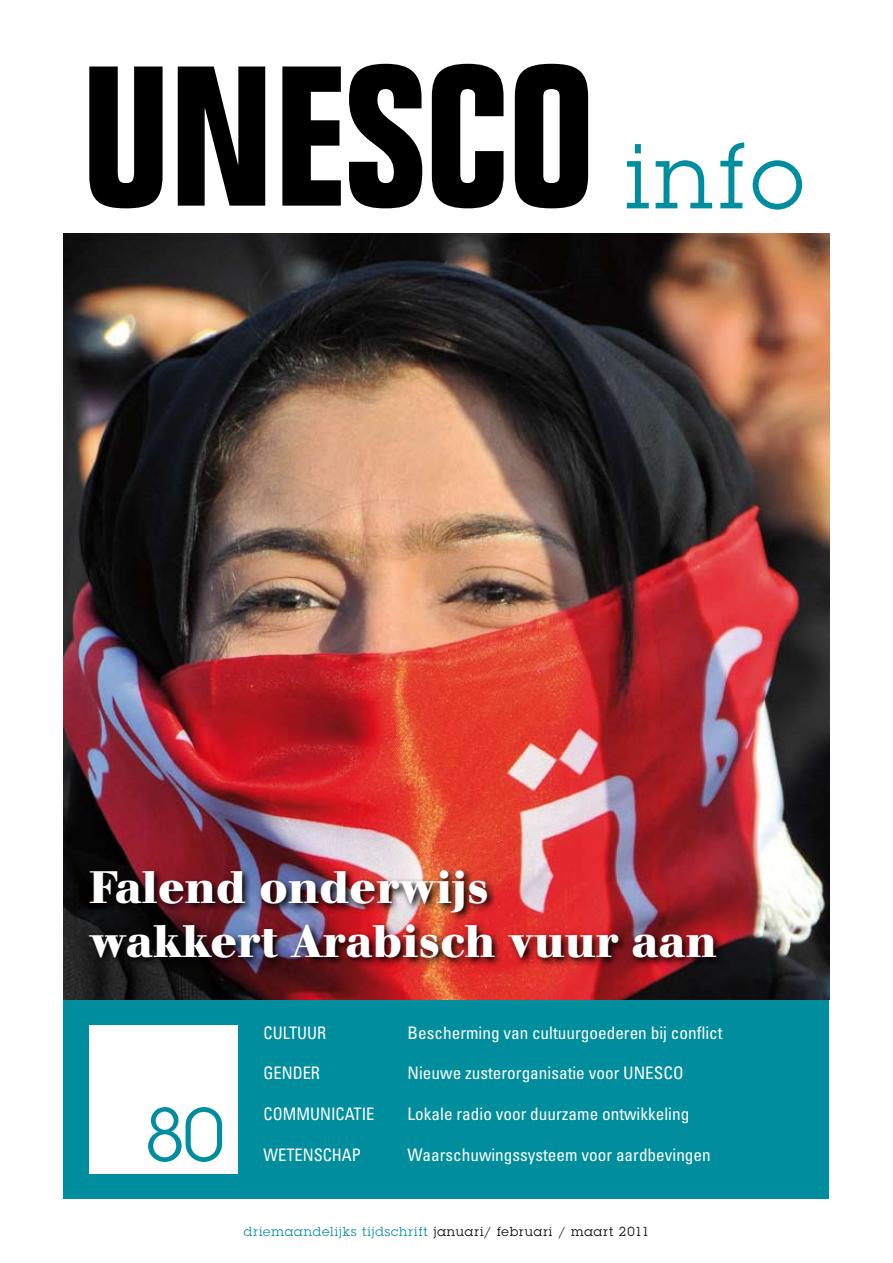
<style>
.page{position:relative;width:893px;height:1263px;background:#fff}
.page>*{position:absolute;margin:0;border:0;box-sizing:border-box;transform-origin:0 0}
.t1{font:90px "Lubalin Graph";color:#008e9e}
.t2{font:73.5px "Lubalin Graph";color:#008e9e}
.t3{font:700 45px/54px "Walbaum";color:#fff}
.t4{font:condensed 17.25px "Univers";color:#fff}
.t5{font:condensed 17.25px "Univers";color:#fff;scale:.95 1}
.t6{font:12.75px "Lubalin Graph";letter-spacing:.075em;color:#008e9e}
.s1{color:#000}
</style>
<div class="page">
<div style="left:64px;top:999px;width:765px;height:200px;background:#008e9e"></div>
<svg style="left:89px;top:64px;width:499px;height:144px;fill:#000"></svg>
<div style="left:89px;top:1025px;width:149px;height:149px;background:#fff"></div>
<img style="left:64px;top:234px;width:765px;height:765px">
<img style="left:85px;top:866px;width:639px;height:101px">
<h1 class="t1" style="left:625px;top:120px;width:180px">info</h1>
<h3 class="t3" style="left:89px;top:861px;width:629px">Falend onderwijs<br>wakkert Arabisch vuur aan</h3>
<h2 class="t2" style="left:144px;top:1089px;width:83px">80</h2>
<p class="t5" style="left:264px;top:1021px;width:68px">CULTUUR</p>
<p class="t4" style="left:408px;top:1021px;width:316px">Bescherming van cultuurgoederen bij conflict</p>
<p class="t5" style="left:264px;top:1062px;width:57px">gender</p>
<p class="t4" style="left:408px;top:1062px;width:277px">N ieuwe zusterorganisatie voor UNESCO</p>
<p class="t5" style="left:264px;top:1103px;width:118px">communicatie</p>
<p class="t4" style="left:408px;top:1103px;width:283px">Lokale radio voor duurzame ontwikkeling</p>
<p class="t5" style="left:264px;top:1144px;width:104px">wetenschap</p>
<p class="t4" style="left:408px;top:1144px;width:305px">Waarschuwingssysteem voor aardbevingen</p>
<p class="t6" style="left:244px;top:1223px;width:407px">driemaandelijks tijdschrift <span class="s1">januari/ februari / maart 2011</span></p>
</div>
